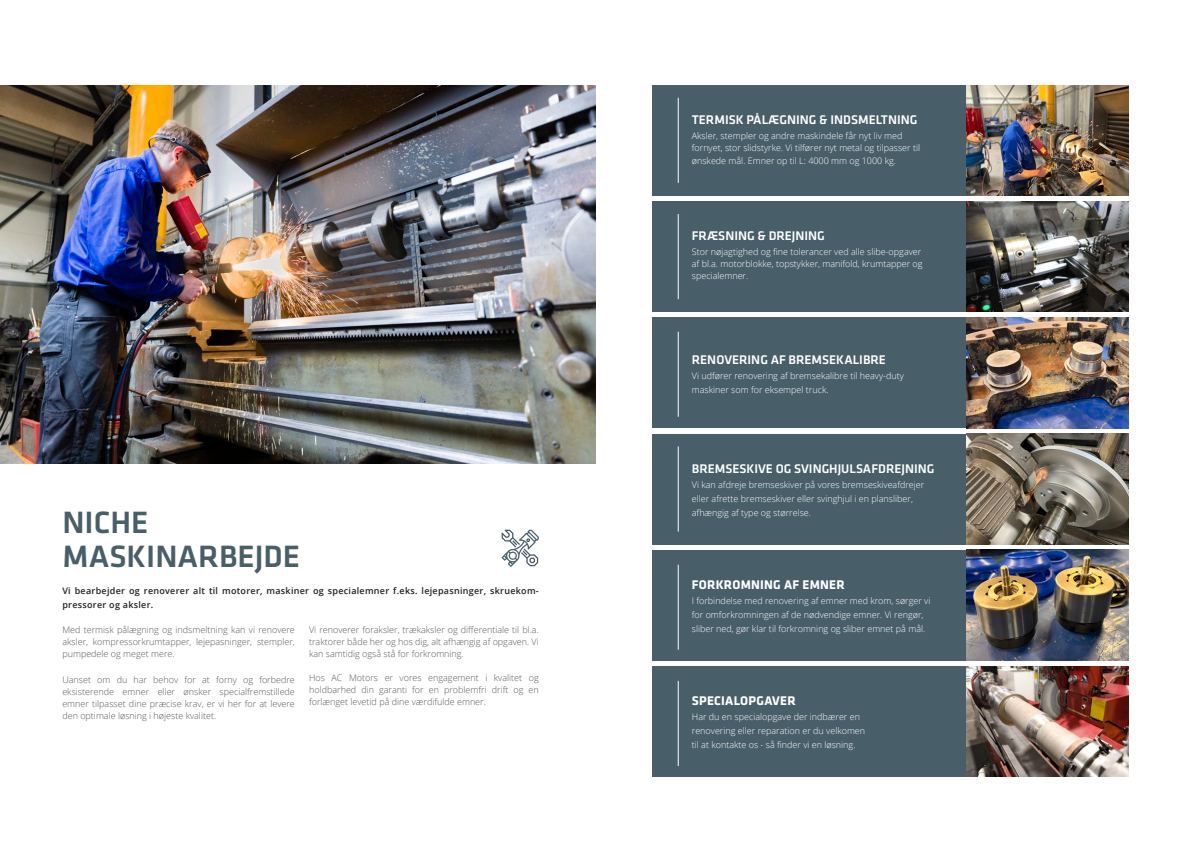
<style>
.page{position:relative;width:1191px;height:842px;background:#fff}
.page>*{position:absolute;margin:0;border:0;box-sizing:border-box;transform-origin:0 0}
.t1{font:500 32px/34px "Klavika";color:#485e69}
.t2{font:500 13px "Klavika";color:#fff}
.t3{font:700 13px "Klavika";letter-spacing:.02em;color:#fff}
.t4{font:300 9px/14px "Open Sans";color:#fff}
.t5{font:300 9px/12px "Open Sans";color:#57585a;text-align:justify}
.t6{font:600 9px/14px "Open Sans";letter-spacing:.03em;color:#231f20}
</style>
<div class="page">
<img style="left:0;top:85px;width:595px;height:378px">
<div style="left:652px;top:317px;width:476px;height:111px;background:#485e69"></div>
<div style="left:652px;top:85px;width:476px;height:111px;background:#485e69"></div>
<div style="left:652px;top:201px;width:476px;height:111px;background:#485e69"></div>
<div style="left:652px;top:434px;width:476px;height:110px;background:#485e69"></div>
<div style="left:652px;top:550px;width:476px;height:110px;background:#485e69"></div>
<div style="left:652px;top:666px;width:476px;height:111px;background:#485e69"></div>
<hr style="left:677px;top:332px;width:1px;height:85px;background:#fff">
<hr style="left:677px;top:98px;width:1px;height:85px;background:#fff">
<hr style="left:677px;top:214px;width:1px;height:85px;background:#fff">
<hr style="left:677px;top:446px;width:1px;height:85px;background:#fff">
<hr style="left:677px;top:565px;width:1px;height:85px;background:#fff">
<hr style="left:677px;top:681px;width:1px;height:85px;background:#fff">
<img style="left:966px;top:317px;width:162px;height:111px">
<img style="left:966px;top:85px;width:162px;height:111px">
<img style="left:966px;top:201px;width:162px;height:111px">
<img style="left:966px;top:434px;width:162px;height:110px">
<img style="left:966px;top:550px;width:162px;height:110px">
<img style="left:966px;top:666px;width:162px;height:111px">
<svg style="left:501px;top:530px;width:38px;height:37px"></svg>
<h1 class="t1" style="left:62px;top:505px;width:239px">NICHE<br>MASKINARBEJDE</h1>
<p class="t6" style="left:62px;top:584px;width:478px">Vi bearbejder og renoverer alt til motorer, maskiner og specialemner f.eks. lejepasninger, skruekom&shy;pressorer og aksler.</p>
<p class="t5" style="left:62px;top:625px;width:234px">Med termisk pålægning og indsmeltning kan vi renovere aksler, kompressorkrumtapper, lejepasninger, stempler, pumpedele og meget mere.</p>
<p class="t5" style="left:62px;top:675px;width:234px">Uanset om du har behov for at forny og forbedre eksisterende emner eller ønsker specialfremstillede emner tilpasset dine præcise krav, er vi her for at levere den optimale løsning i højeste kvalitet.</p>
<p class="t5" style="left:309px;top:624px;width:231px">Vi renoverer foraksler, trækaksler og differentiale til bl.a. traktorer både her og hos dig, alt afhængig af opgaven. Vi kan samtidig også stå for forkromning.</p>
<p class="t5" style="left:309px;top:673px;width:231px">Hos AC Motors er vores engagement i kvalitet og holdbarhed din garanti for en problemfri drift og en forlænget levetid på dine værdifulde emner.</p>
<h2 class="t2" style="left:692px;top:113px;width:227px">TERMISK PÅLÆGNING &amp; INDSMELTNING</h2>
<p class="t4" style="left:692px;top:131px;width:230px;line-height:12.1px">Aksler, stempler og andre maskindele får nyt liv med fornyet, stor slidstyrke. Vi tilfører nyt metal og tilpasser til ønskede mål. Emner op til L: 4000 mm og 1000 kg.</p>
<h2 class="t2" style="left:692px;top:229px;width:134px">FRÆSNING &amp; DREJNING</h2>
<p class="t4" style="left:692px;top:246px;width:232px;line-height:12px">Stor nøjagtighed og fine tolerancer ved alle slibe-opgaver af bl.a. motorblokke, topstykker, manifold, krumtapper og specialemner.</p>
<h2 class="t2" style="left:692px;top:352px;width:196px">RENOVERING AF BREMSEKALIBRE</h2>
<p class="t4" style="left:692px;top:369px;width:213px">Vi udfører renovering af bremsekalibre til heavy-duty maskiner som for eksempel truck.</p>
<h2 class="t2" style="left:692px;top:462px;width:244px">BREMSESKIVE OG SVINGHJULSAFDREJNING</h2>
<p class="t4" style="left:692px;top:478px;width:234px">Vi kan afdreje bremseskiver på vores bremseskiveafdrejer eller afrette bremseskiver eller svinghjul i en plansliber, afhængig af type og størrelse.</p>
<h2 class="t3" style="left:692px;top:577px;width:154px">FORKROMNING AF EMNER</h2>
<p class="t4" style="left:692px;top:594px;width:240px">I forbindelse med renovering af emner med krom, sørger vi for omforkromningen af de nødvendige emner. Vi rengør, sliber ned, gør klar til forkromning og sliber emnet på mål.</p>
<h2 class="t3" style="left:692px;top:693px;width:105px">SPECIALOPGAVER</h2>
<p class="t4" style="left:692px;top:711px;width:175px">Har du en specialopgave der indbærer en renovering eller reparation er du velkomen til at kontakte os - så finder vi en løsning.</p>
</div>
